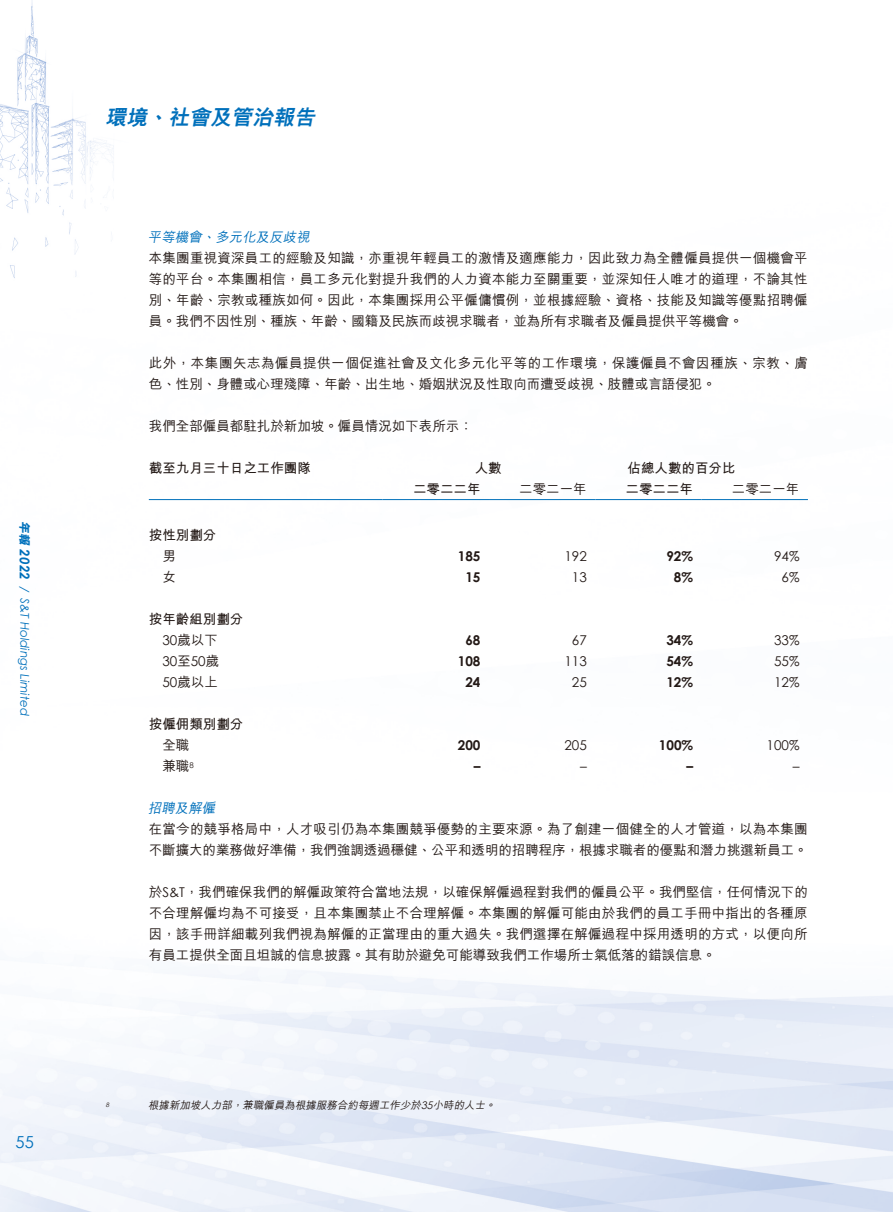
<style>
.page{position:relative;width:893px;height:1212px;background:#fff}
.page>*{position:absolute;margin:0;border:0;box-sizing:border-box;transform-origin:0 0}
.t1{font:italic 800 21px "M Hei HK";color:#0070bb}
.t2{font:16.5px "Century Gothic";color:#0070bb}
.t3{font:500 13.5px/21px "M Hei HK";color:#231916;text-align:justify}
.t4{font:500 13.5px/21px "M Hei HK";letter-spacing:.04em;color:#231916}
.t5{font:700 13.5px "M Hei HK";color:#231916}
.t6{font:13.5px "Century Gothic";color:#231916}
.t7{font:700 13.5px "Century Gothic";color:#231916}
.t8{font:italic 500 13.5px "M Hei HK";color:#0070bb}
.t9{font:italic 700 13.5px "Century Gothic";color:#0070bb}
.t10{font:italic 12px "Century Gothic";color:#0070bb}
.t11{font:italic 800 12px "M Hei HK";color:#0070bb}
.t12{font:italic 500 10.5px "M Hei HK";color:#231916}
.t13{font:italic 10.5px "Century Gothic";color:#231916}
.t14{font:7.8px "Century Gothic";color:#231916}
.t15{font:italic 6.15px "Century Gothic";color:#231916}
.s1{font-style:inherit}
.s2{font-family:"Century Gothic";font-weight:400}
.s3{font-family:"M Hei HK";font-weight:500}
</style>
<div class="page">
<img style="left:0;top:0;width:893px;height:1212px">
<hr style="left:149px;top:499px;width:234px;height:1px;background:#0070bb">
<hr style="left:383px;top:499px;width:106px;height:1px;background:#0070bb">
<hr style="left:489px;top:499px;width:106px;height:1px;background:#0070bb">
<hr style="left:595px;top:499px;width:107px;height:1px;background:#0070bb">
<hr style="left:702px;top:499px;width:106px;height:1px;background:#0070bb">
<p class="t11" style="left:31px;top:521px;width:28px;rotate:90deg">年報</p>
<p class="t9" style="left:35px;top:549px;width:32px;rotate:90deg">2022</p>
<p class="t10" style="left:33px;top:586px;width:131px;rotate:90deg"><span class="s1">/</span> &amp;S T Holdings Limited</p>
<p class="t2" style="left:16px;top:1130px;width:20px">55</p>
<h1 class="t1" style="left:168px;top:107px;width:152px">社會及管治報告</h1>
<h1 class="t1" style="left:105px;top:107px;width:47px">環境</h1>
<h1 class="t1" style="left:147px;top:107px;width:26px">、</h1>
<p class="t8" style="left:148px;top:227px;width:59px">平等機會</p>
<p class="t3" style="left:149px;top:246px;width:660px">本集團重視資深員工的經驗及知識，亦重視年輕員工的激情及適應能力，因此致力為全體僱員提供一個機會平等的平台。本集團相信，員工多元化對提升我們的人力資本能力至關重要，並深知任人唯才的道理，不論其性別、年齡、宗教或種族如何。因此，本集團採用公平僱傭慣例，並根據經驗、資格、技能及知識等優點招聘僱員。我們不因性別、種族、年齡、國籍及民族而歧視求職者，並為所有求職者及僱員提供平等機會。</p>
<p class="t4" style="left:149px;top:351px;width:661px">此外，本集團矢志為僱員提供一個促進社會及文化多元化平等的工作環境，保護僱員不會因種族、宗教、膚色、性別、身體或心理殘障、年齡、出生地、婚姻狀況及性取向而遭受歧視、肢體或言語侵犯。</p>
<p class="t3" style="left:149px;top:414px;width:325px">我們全部僱員都駐扎於新加坡。僱員情況如下表所示：</p>
<p class="t5" style="left:628px;top:458px;width:109px">佔總人數的百分比</p>
<p class="t8" style="left:215px;top:227px;width:99px">多元化及反歧視</p>
<p class="t8" style="left:202px;top:227px;width:18px">、</p>
<p class="t5" style="left:149px;top:458px;width:163px">截至九月三十日之工作團隊</p>
<p class="t5" style="left:475px;top:458px;width:28px">人數</p>
<p class="t5" style="left:413px;top:479px;width:69px">二零二二年</p>
<p class="t3" style="left:519px;top:477px;width:69px">二零二一年</p>
<p class="t5" style="left:626px;top:479px;width:69px">二零二二年</p>
<p class="t3" style="left:732px;top:477px;width:69px">二零二一年</p>
<p class="t5" style="left:149px;top:525px;width:69px">按性別劃分</p>
<p class="t3" style="left:162px;top:545px;width:15px">男</p>
<p class="t7" style="left:458px;top:546px;width:24px">185</p>
<p class="t6" style="left:564px;top:547px;width:24px">192</p>
<p class="t7" style="left:666px;top:546px;width:28px">92%</p>
<p class="t6" style="left:774px;top:547px;width:27px">94%</p>
<p class="t3" style="left:162px;top:566px;width:15px">女</p>
<p class="t5" style="left:149px;top:609px;width:96px">按年齡組別劃分</p>
<p class="t7" style="left:465px;top:567px;width:17px">15</p>
<p class="t6" style="left:572px;top:568px;width:16px">13</p>
<p class="t7" style="left:674px;top:567px;width:21px">8%</p>
<p class="t6" style="left:781px;top:568px;width:19px">6%</p>
<p class="t3" style="left:162px;top:629px;width:57px"><span class="s2">30</span>歲以下</p>
<p class="t7" style="left:465px;top:630px;width:17px">68</p>
<p class="t6" style="left:572px;top:631px;width:16px">67</p>
<p class="t7" style="left:666px;top:630px;width:28px">34%</p>
<p class="t6" style="left:774px;top:631px;width:27px">33%</p>
<p class="t6" style="left:162px;top:652px;width:58px">30<span class="s3">至</span>50<span class="s3">歲</span></p>
<p class="t7" style="left:458px;top:651px;width:24px">108</p>
<p class="t6" style="left:564px;top:652px;width:24px">113</p>
<p class="t7" style="left:666px;top:651px;width:28px">54%</p>
<p class="t6" style="left:774px;top:652px;width:27px">55%</p>
<p class="t3" style="left:162px;top:671px;width:57px"><span class="s2">50</span>歲以上</p>
<p class="t5" style="left:149px;top:714px;width:96px">按僱佣類別劃分</p>
<p class="t7" style="left:465px;top:672px;width:17px">24</p>
<p class="t6" style="left:572px;top:673px;width:16px">25</p>
<p class="t7" style="left:666px;top:672px;width:28px">12%</p>
<p class="t6" style="left:774px;top:673px;width:27px">12%</p>
<p class="t3" style="left:162px;top:734px;width:28px">全職</p>
<p class="t7" style="left:458px;top:735px;width:24px">200</p>
<p class="t6" style="left:564px;top:736px;width:24px">205</p>
<p class="t7" style="left:659px;top:735px;width:36px">100%</p>
<p class="t6" style="left:767px;top:736px;width:34px">100%</p>
<p class="t3" style="left:162px;top:755px;width:28px">兼職</p>
<p class="t8" style="left:148px;top:798px;width:72px">招聘及解僱</p>
<p class="t3" style="left:149px;top:818px;width:660px">在當今的競爭格局中，人才吸引仍為本集團競爭優勢的主要來源。為了創建一個健全的人才管道，以為本集團不斷擴大的業務做好準備，我們強調透過穩健、公平和透明的招聘程序，根據求職者的優點和潛力挑選新員工。</p>
<p class="t3" style="left:149px;top:881px;width:661px">於<span class="s2">S&amp;</span> ，<span class="s2">T</span> 我們確保我們的解僱政策符合當地法規，以確保解僱過程對我們的僱員公平。我們堅信，任何情況下的不合理解僱均為不可接受，且本集團禁止不合理解僱。本集團的解僱可能由於我們的員工手冊中指出的各種原因，該手冊詳細載列我們視為解僱的正當理由的重大過失。我們選擇在解僱過程中採用透明的方式，以便向所有員工提供全面且坦誠的信息披露。其有助於避免可能導致我們工作場所士氣低落的錯誤信息。</p>
<p class="t14" style="left:189px;top:759px;width:6px">8</p>
<p class="t7" style="left:474px;top:756px;width:8px">–</p>
<p class="t7" style="left:686px;top:756px;width:8px">–</p>
<p class="t6" style="left:580px;top:757px;width:8px">–</p>
<p class="t6" style="left:793px;top:757px;width:8px">–</p>
<p class="t15" style="left:106px;top:1100px;width:6px">8</p>
<p class="t12" style="left:243px;top:1098px;width:182px">兼職僱員為根據服務合約每週工作少於</p>
<p class="t12" style="left:148px;top:1098px;width:88px">根據新加坡人力部</p>
<p class="t12" style="left:433px;top:1098px;width:56px">小時的人士</p>
<p class="t13" style="left:421px;top:1098px;width:16px">35</p>
<p class="t12" style="left:485px;top:1098px;width:14px">。</p>
<p class="t12" style="left:232px;top:1098px;width:14px">，</p>
</div>
